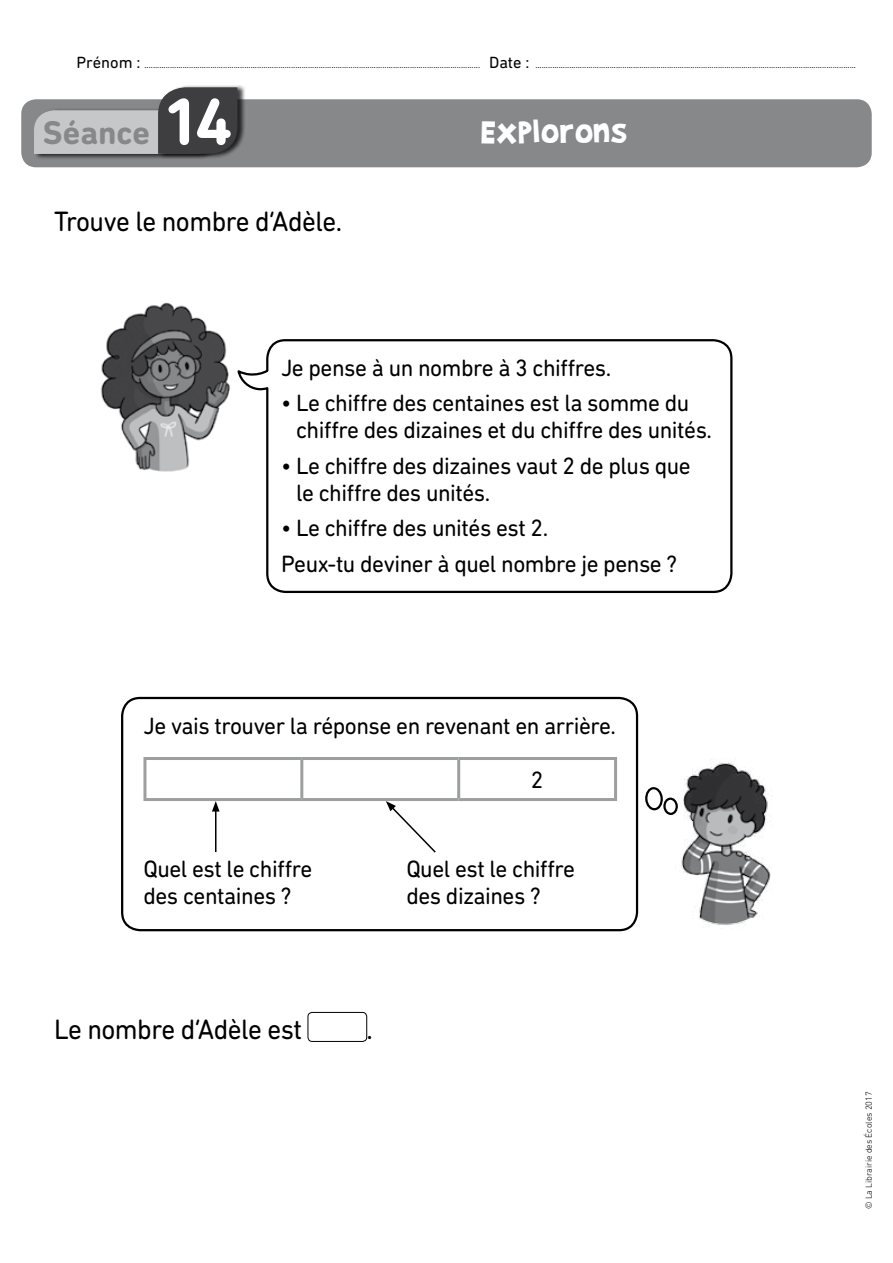
<style>
.page{position:relative;width:893px;height:1263px;background:#fff}
.page>*{position:absolute;margin:0;border:0;box-sizing:border-box;transform-origin:0 0}
.t1{font:37.5px "Brady Bunch Remastered";letter-spacing:.04em;color:#fff}
.t2{font:700 33.3px "DIN Next Rounded LT Pro";color:#87888a}
.t3{font:28.5px "DIN Next Rounded LT Pro";letter-spacing:-.02em;color:#000;scale:.95 1}
.t4{font:24px/27px "DIN Next Rounded LT Pro";letter-spacing:-.02em;color:#000}
.t5{font:9px "DIN Next Rounded LT Pro";color:#000}
.t6{font:300 9px "DIN Next Rounded LT Pro";color:#000}
.s1{font-size:16.5px}
.s2{font-size:67.5px;color:#fff}
</style>
<div class="page">
<div style="left:21px;top:99px;width:851px;height:68px;background:#87888a;border-radius:15px"></div>
<div style="left:308px;top:1012px;width:59px;height:30px;border:1px solid #000;border-radius:4px"></div>
<div style="left:34px;top:108px;width:191px;height:52px;background:#000;opacity:.75"></div>
<div style="left:158px;top:85px;width:88px;height:74px;background:#000;opacity:.75"></div>
<svg style="left:34px;top:87px;width:203px;height:67px"></svg>
<img style="left:100px;top:302px;width:130px;height:169px">
<svg style="left:237px;top:339px;width:496px;height:254px"></svg>
<img style="left:638px;top:758px;width:133px;height:168px">
<div style="left:121px;top:697px;width:517px;height:234px;border:2px solid #000;border-radius:18px"></div>
<svg style="left:646px;top:788px;width:16px;height:21px"></svg>
<div style="left:645px;top:787px;width:18px;height:24px;border:2px solid #000;border-radius:50%"></div>
<svg style="left:664px;top:798px;width:13px;height:16px"></svg>
<div style="left:663px;top:797px;width:15px;height:18px;border:2px solid #000;border-radius:50%"></div>
<hr style="left:143px;top:757px;width:159px;height:3px;background:#9c9e9f">
<hr style="left:143px;top:760px;width:3px;height:38px;background:#9c9e9f">
<hr style="left:302px;top:757px;width:157px;height:3px;background:#9c9e9f">
<hr style="left:300px;top:760px;width:3px;height:38px;background:#9c9e9f">
<hr style="left:459px;top:757px;width:158px;height:3px;background:#9c9e9f">
<hr style="left:457px;top:760px;width:3px;height:38px;background:#9c9e9f">
<hr style="left:614px;top:760px;width:3px;height:38px;background:#9c9e9f">
<hr style="left:143px;top:798px;width:159px;height:3px;background:#9c9e9f">
<hr style="left:302px;top:798px;width:157px;height:3px;background:#9c9e9f">
<hr style="left:459px;top:798px;width:158px;height:3px;background:#9c9e9f">
<hr style="left:215px;top:809px;width:1px;height:43px;background:#000">
<svg style="left:212px;top:801px;width:8px;height:10px"></svg>
<svg style="left:386px;top:801px;width:50px;height:52px"></svg>
<p class="t5" style="left:77px;top:59px;width:781px"><span class="s1">Prénom :</span> .............................................................................................................................................................. <span class="s1">Date :</span> .......................................................................................................................................................</p>
<h2 class="t2" style="left:43px;top:113px;width:191px">Séance <span class="s2">14</span></h2>
<h1 class="t1" style="left:482px;top:112px;width:147px">Explorons</h1>
<h3 class="t3" style="left:54px;top:205px;width:305px">Trouve le nombre d’Adèle.</h3>
<h3 class="t4" style="left:281px;top:354px;width:332px">Je pense à un nombre à 3 chiffres.</h3>
<h3 class="t4" style="left:296px;top:390px;width:417px;text-indent:-15px">• Le chiffre des centaines est la somme du chiffre des dizaines et du chiffre des unités.</h3>
<h3 class="t4" style="left:296px;top:452px;width:396px;text-indent:-15px">• Le chiffre des dizaines vaut 2 de plus que le chiffre des unités.</h3>
<h3 class="t4" style="left:281px;top:510px;width:398px;line-height:35.5px">• Le chiffre des unités est 2.<br>Peux-tu deviner à quel nombre je pense ?</h3>
<h3 class="t4" style="left:143px;top:712px;width:474px">Je vais trouver la réponse en revenant en arrière.</h3>
<h3 class="t4" style="left:531px;top:766px;width:14px">2</h3>
<h3 class="t4" style="left:143px;top:855px;width:170px">Quel est le chiffre des centaines ?</h3>
<h3 class="t4" style="left:406px;top:855px;width:170px">Quel est le chiffre des dizaines ?</h3>
<h3 class="t3" style="left:54px;top:1013px;width:263px">Le nombre d’Adèle est</h3>
<h3 class="t3" style="left:366px;top:1013px;width:8px">.</h3>
<p class="t6" style="left:863px;top:1209px;width:119px;rotate:-90deg">© La Librairie des Écoles 2017</p>
</div>
